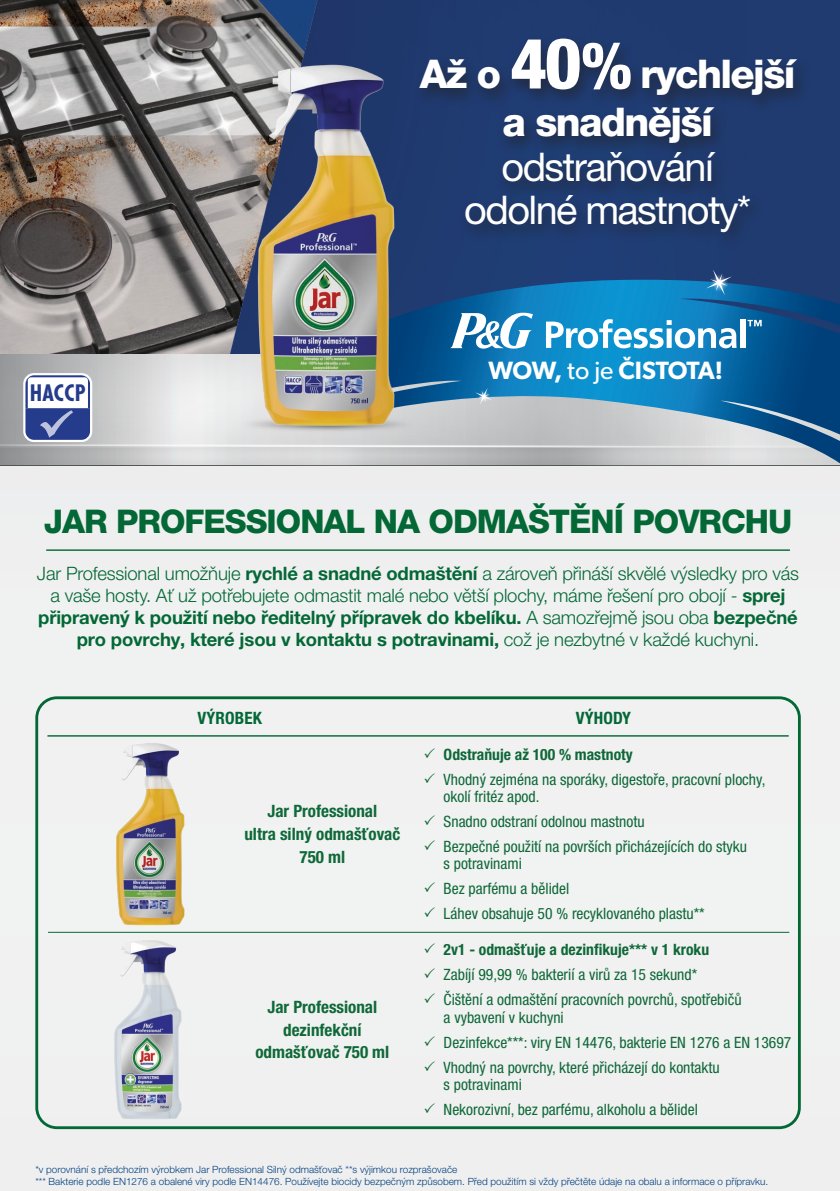
<style>
.page{position:relative;width:840px;height:1191px;background:#fff}
.page>*{position:absolute;margin:0;border:0;box-sizing:border-box;transform-origin:0 0}
.t1{font:39.6px/42.8px "Helvetica Neue LT Pro";letter-spacing:-.04em;color:#fff;text-align:center}
.t2{font:800 39.6px/47.6px "Helvetica Neue LT Pro";letter-spacing:-.04em;color:#fff;text-align:center}
.t3{font:800 32.6px "Helvetica Neue LT Pro";letter-spacing:-.03em;color:#046836}
.t4{font:600 25px "Gibson";letter-spacing:-.02em;color:#fff}
.t5{font:700 condensed 25px "Futura PGOT";color:#253b8c}
.t6{font:300 18.4px/22.2px "Helvetica Neue LT Pro";letter-spacing:-.01em;color:#046836;text-align:center}
.t7{font:700 condensed 17px/22.8px "Helvetica Neue LT Pro";color:#0e6837;text-align:center}
.t8{font:700 condensed 17px "Helvetica Neue LT Pro";letter-spacing:.01em;color:#046836}
.t9{font:condensed 15.6px/25px "Helvetica Neue LT Pro";color:#0e6837}
.t10{font:700 condensed 15.6px "Helvetica Neue LT Pro";color:#0e6837}
.t11{font:300 10px/12px "Helvetica Neue LT Pro";color:#003e7e}
.s1{font-stretch:condensed;font-size:70.4px}
.s2{font-stretch:condensed;font-size:64.6px}
.s3{font-weight:400}
.s4{font-weight:700}
</style>
<div class="page">
<div style="left:0;top:0;width:839px;height:1191px;background:#f0f1f1"></div>
<div style="left:591px;top:0;width:248px;height:280px;background:#1f3b70"></div>
<img style="left:0;top:0;width:591px;height:309px">
<svg style="left:0;top:359px;width:839px;height:107px;background:#bfbfc0"></svg>
<svg style="left:369px;top:280px;width:470px;height:183px;background:#3d81ad"></svg>
<svg style="left:0;top:309px;width:839px;height:50px;background:#5488a8"></svg>
<svg style="left:705px;top:269px;width:26px;height:26px"></svg>
<img style="left:248px;top:56px;width:157px;height:319px">
<div style="left:23px;top:373px;width:69px;height:69px;border:2px solid #fff;border-radius:10px"></div>
<svg style="left:0;top:375px;width:839px;height:73px"></svg>
<img style="left:19px;top:60px;width:91px;height:92px">
<img style="left:128px;top:49px;width:55px;height:55px">
<img style="left:192px;top:90px;width:71px;height:72px">
<hr style="left:46px;top:549px;width:743px;height:2px;background:#046836">
<div style="left:413px;top:34px;width:397px;height:216px;background:#231f20;opacity:.6"></div>
<div style="left:35px;top:696px;width:765px;height:433px;border:3px solid #046836;border-radius:20px"></div>
<hr style="left:47px;top:735px;width:741px;height:1px;background:#046836">
<hr style="left:48px;top:932px;width:740px;height:1px;background:#046836">
<img style="left:114px;top:940px;width:68px;height:179px">
<img style="left:116px;top:743px;width:69px;height:183px">
<h3 class="t5" style="left:30px;top:378px;width:57px">HACCP</h3>
<h1 class="t2" style="left:419px;top:50px;width:377px">Až o <span class="s1">40</span><span class="s2">%</span> rychlejší a snadnější</h1>
<h1 class="t1" style="left:464px;top:145px;width:288px">odstraňování odolné mastnoty*</h1>
<h3 class="t4" style="left:488px;top:356px;width:236px">WOW, <span class="s3">to je</span> ČISTOTA!</h3>
<h2 class="t3" style="left:44px;top:502px;width:749px">JAR PROFESSIONAL NA ODMAŠTĚNÍ POVRCHU</h2>
<p class="t6" style="left:37px;top:561px;width:763px">Jar Professional umožňuje <span class="s4">rychlé a snadné odmaštění</span> a zároveň přináší skvělé výsledky pro vás a vaše hosty. Ať už potřebujete odmastit malé nebo větší plochy, máme řešení pro obojí - <span class="s4">sprej připravený k použití nebo ředitelný přípravek do kbelíku.</span> A samozřejmě jsou oba <span class="s4">bezpečné pro povrchy, které jsou v kontaktu s potravinami,</span> což je nezbytné v každé kuchyni.</p>
<p class="t8" style="left:197px;top:707px;width:66px">VÝROBEK</p>
<p class="t8" style="left:575px;top:707px;width:57px">VÝHODY</p>
<p class="t7" style="left:244px;top:799px;width:157px">Jar Professional<br>ultra silný odmašťovač<br>750 ml</p>
<p class="t7" style="left:255px;top:995px;width:135px">Jar Professional dezinfekční odmašťovač 750 ml</p>
<p class="t10" style="left:443px;top:745px;width:190px">Odstraňuje až 100 % mastnoty</p>
<p class="t9" style="left:443px;top:771px;width:323px;line-height:17px">Vhodný zejména na sporáky, digestoře, pracovní plochy, okolí fritéz apod.</p>
<p class="t9" style="left:443px;top:809px;width:305px">Snadno odstraní odolnou mastnotu<br>Bezpečné použití na površích přicházejících do styku</p>
<p class="t9" style="left:443px;top:851px;width:262px">s potravinami<br>Bez parfému a bělidel<br>Láhev obsahuje 50 % recyklovaného plastu**</p>
<p class="t10" style="left:443px;top:940px;width:267px">2v1 - odmašťuje a dezinfikuje*** v 1 kroku</p>
<p class="t9" style="left:443px;top:962px;width:299px">Zabíjí 99,99 % bakterií a virů za 15 sekund*<br>Čištění a odmaštění pracovních povrchů, spotřebičů</p>
<p class="t9" style="left:443px;top:1004px;width:349px">a vybavení v kuchyni<br>Dezinfekce***: viry EN 14476, bakterie EN 1276 a EN 13697<br>Vhodný na povrchy, které přicházejí do kontaktu</p>
<p class="t9" style="left:443px;top:1071px;width:256px">s potravinami<br>Nekorozivní, bez parfému, alkoholu a bělidel</p>
<p class="t11" style="left:35px;top:1163px;width:734px">*v porovnání s předchozím výrobkem Jar Professional Silný odmašťovač **s výjimkou rozprašovače<br>*** Bakterie podle EN1276 a obalené viry podle EN14476. Používejte biocidy bezpečným způsobem. Před použitím si vždy přečtěte údaje na obalu a informace o přípravku.</p>
</div>
